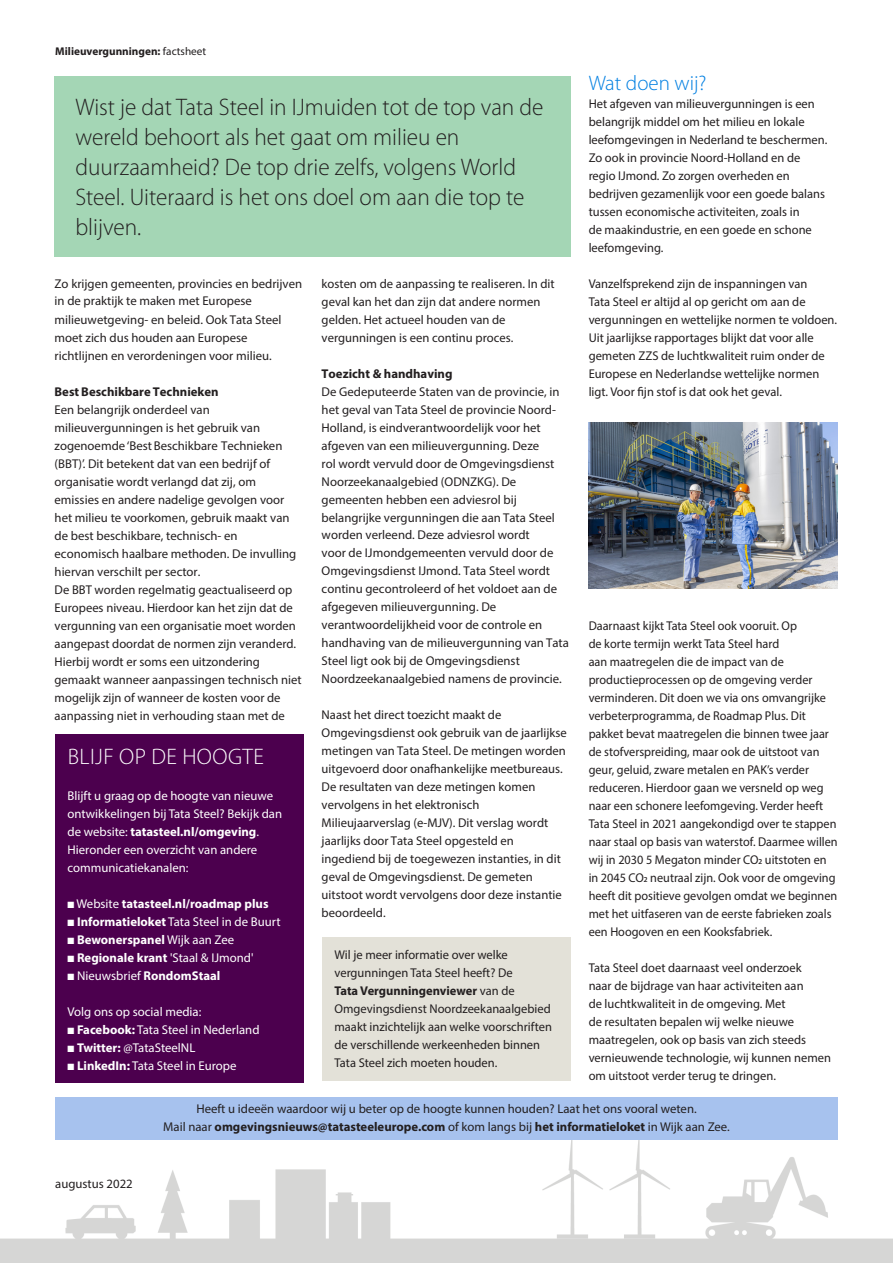
<style>
.page{position:relative;width:893px;height:1263px;background:#fff}
.page>*{position:absolute;margin:0;border:0;box-sizing:border-box;transform-origin:0 0}
.t1{font:300 24px/30px "Myriad Pro";color:#231f20}
.t2{font:300 22.5px "Myriad Pro";letter-spacing:.02em;color:#fff}
.t3{font:300 21px "Myriad Pro";color:#007fe1}
.t4{font:12.75px/18px "Myriad Pro";color:#231f20}
.t5{font:12.75px/18px "Myriad Pro";color:#231f20;scale:.96 1}
.t6{font:12.75px/18px "Myriad Pro";color:#fff}
.t7{font:700 12.75px "Myriad Pro";color:#fff}
.t8{font:700 11.25px "Myriad Pro";color:#231f20}
.s1{font-weight:400}
.s2{font-weight:700}
</style>
<div class="page">
<img style="left:0;top:1140px;width:893px;height:123px">
<div style="left:55px;top:1097px;width:783px;height:43px;background:#a7c2ee"></div>
<div style="left:55px;top:735px;width:249px;height:348px;background:#4c004e"></div>
<img style="left:588px;top:422px;width:250px;height:166px">
<div style="left:322px;top:937px;width:249px;height:143px;background:#e3e1d8"></div>
<div style="left:54px;top:76px;width:517px;height:180px;background:#a4d6b5"></div>
<p class="t8" style="left:55px;top:44px;width:152px">Milieuvergunningen: <span class="s1">factsheet</span></p>
<p class="t1" style="left:75px;top:92px;width:469px">Wist je dat Tata Steel in IJmuiden tot de top van de wereld behoort als het gaat om milieu en duurzaamheid? De top drie zelfs, volgens World Steel. Uiteraard is het ons doel om aan die top te blijven.</p>
<p class="t4" style="left:55px;top:274px;width:249px">Zo krijgen gemeenten, provincies en bedrijven in de praktijk te maken met Europese milieuwetgeving- en beleid. Ook Tata Steel moet zich dus houden aan Europese richtlijnen en verordeningen voor milieu.</p>
<p class="t4" style="left:55px;top:382px;width:249px"><span class="s2">Best Beschikbare Technieken<br></span>Een belangrijk onderdeel van milieuvergunningen is het gebruik van zogenoemde ‘Best Beschikbare Technieken (BBT)’. Dit betekent dat van een bedrijf of organisatie wordt verlangd dat zij, om emissies en andere nadelige gevolgen voor het milieu te voorkomen, gebruik maakt van de best beschikbare, technisch- en economisch haalbare methoden. De invulling hiervan verschilt per sector.<br>De BBT worden regelmatig geactualiseerd op Europees niveau. Hierdoor kan het zijn dat de vergunning van een organisatie moet worden aangepast doordat de normen zijn veranderd.<br>Hierbij wordt er soms een uitzondering gemaakt wanneer aanpassingen technisch niet mogelijk zijn of wanneer de kosten voor de aanpassing niet in verhouding staan met de</p>
<p class="t2" style="left:68px;top:744px;width:198px">BLIJF OP DE HOOGTE</p>
<p class="t6" style="left:67px;top:787px;width:216px">Blijft u graag op de hoogte van nieuwe ontwikkelingen bij Tata Steel? Bekijk dan de website: <span class="s2">tatasteel.nl/omgeving</span>.<br>Hieronder een overzicht van andere communicatiekanalen:</p>
<p class="t7" style="left:67px;top:896px;width:203px">■ <span class="s1">Website</span> tatasteel.nl/roadmap plus</p>
<p class="t6" style="left:67px;top:913px;width:215px">■ <span class="s2">Informatieloket</span> Tata Steel in de Buurt</p>
<p class="t7" style="left:67px;top:932px;width:168px">■ Bewonerspanel <span class="s1">Wijk aan Zee</span></p>
<p class="t7" style="left:67px;top:950px;width:187px">■ Regionale krant <span class="s1">'Staal &amp; IJmond'</span></p>
<p class="t6" style="left:67px;top:967px;width:154px">■ Nieuwsbrief <span class="s2">RondomStaal</span></p>
<p class="t6" style="left:67px;top:1003px;width:135px">Volg ons op social media:</p>
<p class="t6" style="left:67px;top:1021px;width:194px">■ <span class="s2">Facebook:</span> Tata Steel in Nederland</p>
<p class="t6" style="left:67px;top:1039px;width:129px">■ <span class="s2">Twitter:</span> @TataSteelNL</p>
<p class="t6" style="left:67px;top:1057px;width:170px">■ <span class="s2">LinkedIn:</span> Tata Steel in Europe</p>
<p class="t4" style="left:322px;top:274px;width:235px">kosten om de aanpassing te realiseren. In dit geval kan het dan zijn dat andere normen gelden. Het actueel houden van de vergunningen is een continu proces.</p>
<p class="t4" style="left:322px;top:364px;width:249px"><span class="s2">Toezicht &amp; handhaving<br></span>De Gedeputeerde Staten van de provincie, in het geval van Tata Steel de provincie Noord-Holland, is eindverantwoordelijk voor het afgeven van een milieuvergunning. Deze<br>rol wordt vervuld door de Omgevingsdienst Noorzeekanaalgebied (ODNZKG). De gemeenten hebben een adviesrol bij belangrijke vergunningen die aan Tata Steel worden verleend. Deze adviesrol wordt<br>voor de IJmondgemeenten vervuld door de Omgevingsdienst IJmond. Tata Steel wordt continu gecontroleerd of het voldoet aan de afgegeven milieuvergunning. De verantwoordelijkheid voor de controle en handhaving van de milieuvergunning van Tata Steel ligt ook bij de Omgevingsdienst Noordzeekanaalgebied namens de provincie.</p>
<p class="t4" style="left:322px;top:705px;width:247px">Naast het direct toezicht maakt de Omgevingsdienst ook gebruik van de jaarlijkse metingen van Tata Steel. De metingen worden uitgevoerd door onafhankelijke meetbureaus.<br>De resultaten van deze metingen komen vervolgens in het elektronisch Milieujaarverslag (e-MJV). Dit verslag wordt jaarlijks door Tata Steel opgesteld en ingediend bij de toegewezen instanties, in dit geval de Omgevingsdienst. De gemeten uitstoot wordt vervolgens door deze instantie beoordeeld.</p>
<p class="t4" style="left:334px;top:946px;width:219px">Wil je meer informatie over welke vergunningen Tata Steel heeft? De<br><span class="s2">Tata Vergunningenviewer</span> van de Omgevingsdienst Noordzeekanaalgebied maakt inzichtelijk aan welke voorschriften de verschillende werkeenheden binnen Tata Steel zich moeten houden.</p>
<p class="t3" style="left:589px;top:71px;width:119px">Wat doen wij?</p>
<p class="t4" style="left:589px;top:95px;width:240px">Het afgeven van milieuvergunningen is een belangrijk middel om het milieu en lokale leefomgevingen in Nederland te beschermen.<br>Zo ook in provincie Noord-Holland en de regio IJmond. Zo zorgen overheden en bedrijven gezamenlijk voor een goede balans tussen economische activiteiten, zoals in<br>de maakindustrie, en een goede en schone leefomgeving.</p>
<p class="t4" style="left:589px;top:275px;width:250px">Vanzelfsprekend zijn de inspanningen van<br>Tata Steel er altijd al op gericht om aan de vergunningen en wettelijke normen te voldoen.<br>Uit jaarlijkse rapportages blijkt dat voor alle gemeten ZZS de luchtkwaliteit ruim onder de Europese en Nederlandse wettelijke normen ligt. Voor fijn stof is dat ook het geval.</p>
<p class="t5" style="left:589px;top:617px;width:261px">Daarnaast kijkt Tata Steel ook vooruit. Op<br>de korte termijn werkt Tata Steel hard<br>aan maatregelen die de impact van de productieprocessen op de omgeving verder verminderen. Dit doen we via ons omvangrijke verbeterprogramma, de Roadmap Plus. Dit pakket bevat maatregelen die binnen twee jaar de stofverspreiding, maar ook de uitstoot van geur, geluid, zware metalen en PAK’s verder reduceren. Hierdoor gaan we versneld op weg naar een schonere leefomgeving. Verder heeft Tata Steel in 2021 aangekondigd over te stappen naar staal op basis van waterstof. Daarmee willen wij in 2030 5 Megaton minder CO2 uitstoten en in 2045 CO2 neutraal zijn. Ook voor de omgeving heeft dit positieve gevolgen omdat we beginnen met het uitfaseren van de eerste fabrieken zoals een Hoogoven en een Kooksfabriek.</p>
<p class="t4" style="left:589px;top:959px;width:244px">Tata Steel doet daarnaast veel onderzoek<br>naar de bijdrage van haar activiteiten aan<br>de luchtkwaliteit in de omgeving. Met<br>de resultaten bepalen wij welke nieuwe maatregelen, ook op basis van zich steeds vernieuwende technologie, wij kunnen nemen om uitstoot verder terug te dringen.</p>
<p class="t4" style="left:55px;top:1175px;width:79px">augustus 2022</p>
<p class="t4" style="left:163px;top:1099px;width:568px;text-align:center">Heeft u ideeën waardoor wij u beter op de hoogte kunnen houden? Laat het ons vooral weten.<br>Mail naar <span class="s2">omgevingsnieuws@tatasteeleurope.com</span> of kom langs bij <span class="s2">het informatieloket</span> in Wijk aan Zee.</p>
</div>
